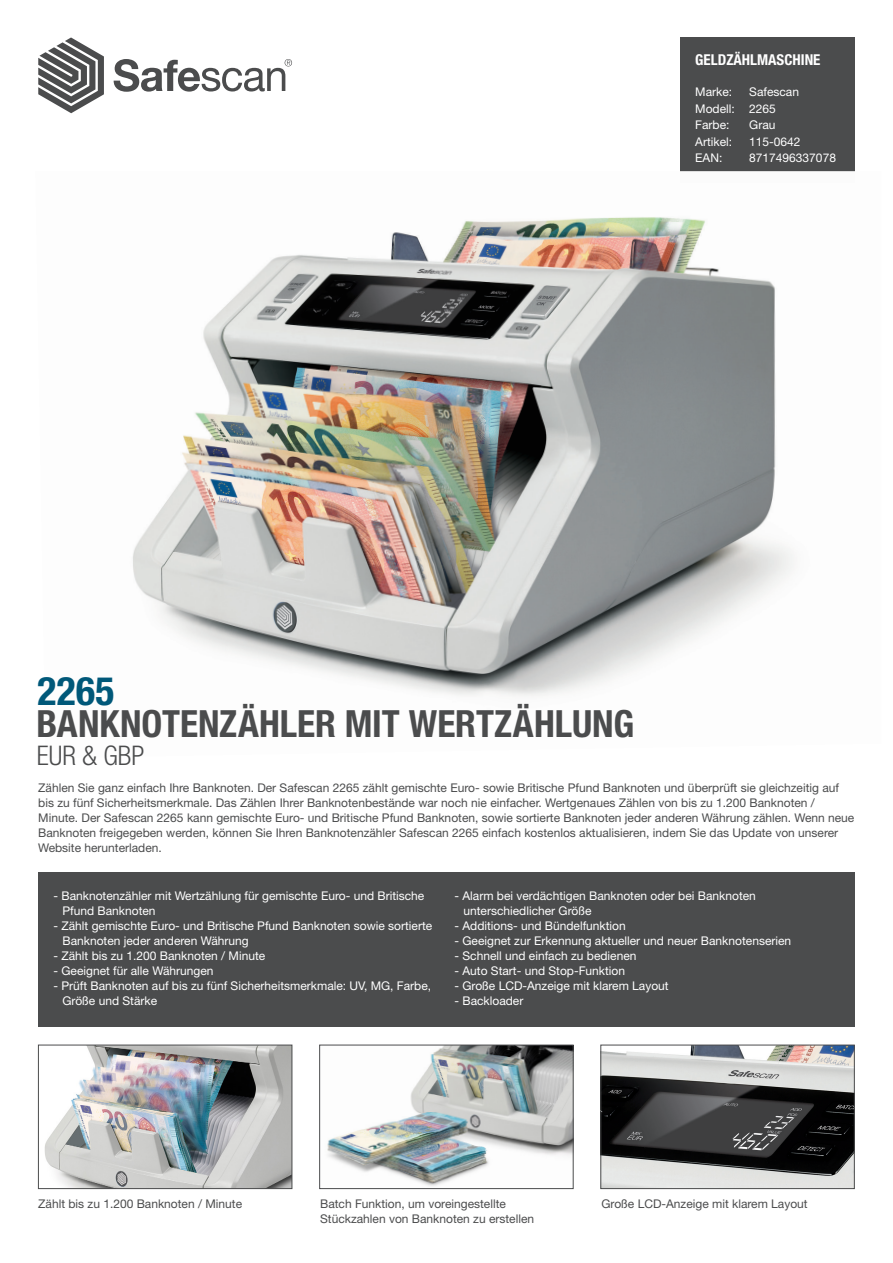
<style>
.page{position:relative;width:893px;height:1263px;background:#fff}
.page>*{position:absolute;margin:0;border:0;box-sizing:border-box;transform-origin:0 0}
.t1{font:700 condensed 39.45px "Helvetica Neue LT Std";color:#005879}
.t2{font:700 condensed 37.5px "Helvetica Neue LT Std";letter-spacing:-.005em;color:#4b4c4d}
.t3{font:300 condensed 27px "Helvetica Neue LT Std";color:#4b4c4d}
.t4{font:700 condensed 15px "Helvetica Neue LT Std";color:#fff}
.Platte_tekst{font:12px/15px "Helvetica Neue LT Std";color:#4b4c4d}
.Tabel{font:12px/15px "Helvetica Neue LT Std";color:#fff}
</style>
<div class="page">
<div style="left:680px;top:37px;width:175px;height:146px;background:#4b4c4d"></div>
<svg style="left:38px;top:37px;width:66px;height:76px"></svg>
<svg style="left:114px;top:59px;width:178px;height:33px"></svg>
<div style="left:38px;top:873px;width:817px;height:154px;background:#4b4c4d"></div>
<img style="left:133px;top:171px;width:722px;height:525px">
<img style="left:327px;top:1047px;width:244px;height:139px">
<div style="left:319px;top:1045px;width:254px;height:144px;border:1px solid #4b4c4d"></div>
<img style="left:603px;top:1047px;width:249px;height:140px">
<div style="left:601px;top:1045px;width:253px;height:144px;border:1px solid #4b4c4d"></div>
<img style="left:44px;top:1047px;width:246px;height:140px">
<div style="left:38px;top:1045px;width:254px;height:144px;border:1px solid #4b4c4d"></div>
<p class="t4" style="left:695px;top:50px;width:127px">GELDZÄHLMASCHINE</p>
<p class="Tabel" style="left:695px;top:84px;width:38px">Marke:</p>
<p class="Tabel" style="left:749px;top:84px;width:51px">Safescan</p>
<p class="Tabel" style="left:695px;top:101px;width:82px">Modell: 2265</p>
<p class="Tabel" style="left:695px;top:117px;width:36px">Farbe:</p>
<p class="Tabel" style="left:749px;top:117px;width:28px">Grau</p>
<p class="Tabel" style="left:695px;top:134px;width:38px">Artikel:</p>
<p class="Tabel" style="left:749px;top:134px;width:53px">115-0642</p>
<p class="Tabel" style="left:695px;top:150px;width:29px">EAN:</p>
<p class="Tabel" style="left:749px;top:150px;width:88px">8717496337078</p>
<p class="t1" style="left:38px;top:667px;width:78px">2265</p>
<p class="t3" style="left:37px;top:740px;width:109px">EUR &amp; GBP</p>
<p class="t2" style="left:36px;top:701px;width:599px">BANKNOTENZÄHLER MIT WERTZÄHLUNG</p>
<p class="Platte_tekst" style="left:38px;top:780px;width:818px">Zählen Sie ganz einfach Ihre Banknoten. Der Safescan 2265 zählt gemischte Euro- sowie Britische Pfund Banknoten und überprüft sie gleichzeitig auf bis zu fünf Sicherheitsmerkmale. Das Zählen Ihrer Banknotenbestände war noch nie einfacher. Wertgenaues Zählen von bis zu 1.200 Banknoten / Minute. Der Safescan 2265 kann gemischte Euro- und Britische Pfund Banknoten, sowie sortierte Banknoten jeder anderen Währung zählen. Wenn neue Banknoten freigegeben werden, können Sie Ihren Banknotenzähler Safescan 2265 einfach kostenlos aktualisieren, indem Sie das Update von unserer Website herunterladen.</p>
<p class="Tabel" style="left:62px;top:888px;width:363px;text-indent:-9px">- Banknotenzähler mit Wertzählung für gemischte Euro- und Britische<br>Pfund Banknoten</p>
<p class="Tabel" style="left:62px;top:918px;width:371px;text-indent:-9px">- Zählt gemischte Euro- und Britische Pfund Banknoten sowie sortierte<br>Banknoten jeder anderen Währung</p>
<p class="Tabel" style="left:53px;top:948px;width:213px">- Zählt bis zu 1.200 Banknoten / Minute</p>
<p class="Tabel" style="left:53px;top:963px;width:162px">- Geeignet für alle Währungen</p>
<p class="Tabel" style="left:62px;top:978px;width:370px;text-indent:-9px">- Prüft Banknoten auf bis zu fünf Sicherheitsmerkmale: UV, MG, Farbe,<br>Größe und Stärke</p>
<p class="Tabel" style="left:463px;top:888px;width:294px;text-indent:-9px">- Alarm bei verdächtigen Banknoten oder bei Banknoten unterschiedlicher Größe</p>
<p class="Tabel" style="left:454px;top:918px;width:173px">- Additions- und Bündelfunktion</p>
<p class="Tabel" style="left:454px;top:933px;width:338px">- Geeignet zur Erkennung aktueller und neuer Banknotenserien</p>
<p class="Tabel" style="left:454px;top:948px;width:184px">- Schnell und einfach zu bedienen</p>
<p class="Tabel" style="left:454px;top:963px;width:172px">- Auto Start- und Stop-Funktion</p>
<p class="Tabel" style="left:454px;top:978px;width:216px">- Große LCD-Anzeige mit klarem Layout</p>
<p class="Tabel" style="left:454px;top:993px;width:70px">- Backloader</p>
<p class="Platte_tekst" style="left:38px;top:1196px;width:205px">Zählt bis zu 1.200 Banknoten / Minute</p>
<p class="Platte_tekst" style="left:320px;top:1196px;width:216px">Batch Funktion, um voreingestellte<br>Stückzahlen von Banknoten zu erstellen</p>
<p class="Platte_tekst" style="left:601px;top:1196px;width:208px">Große LCD-Anzeige mit klarem Layout</p>
</div>
